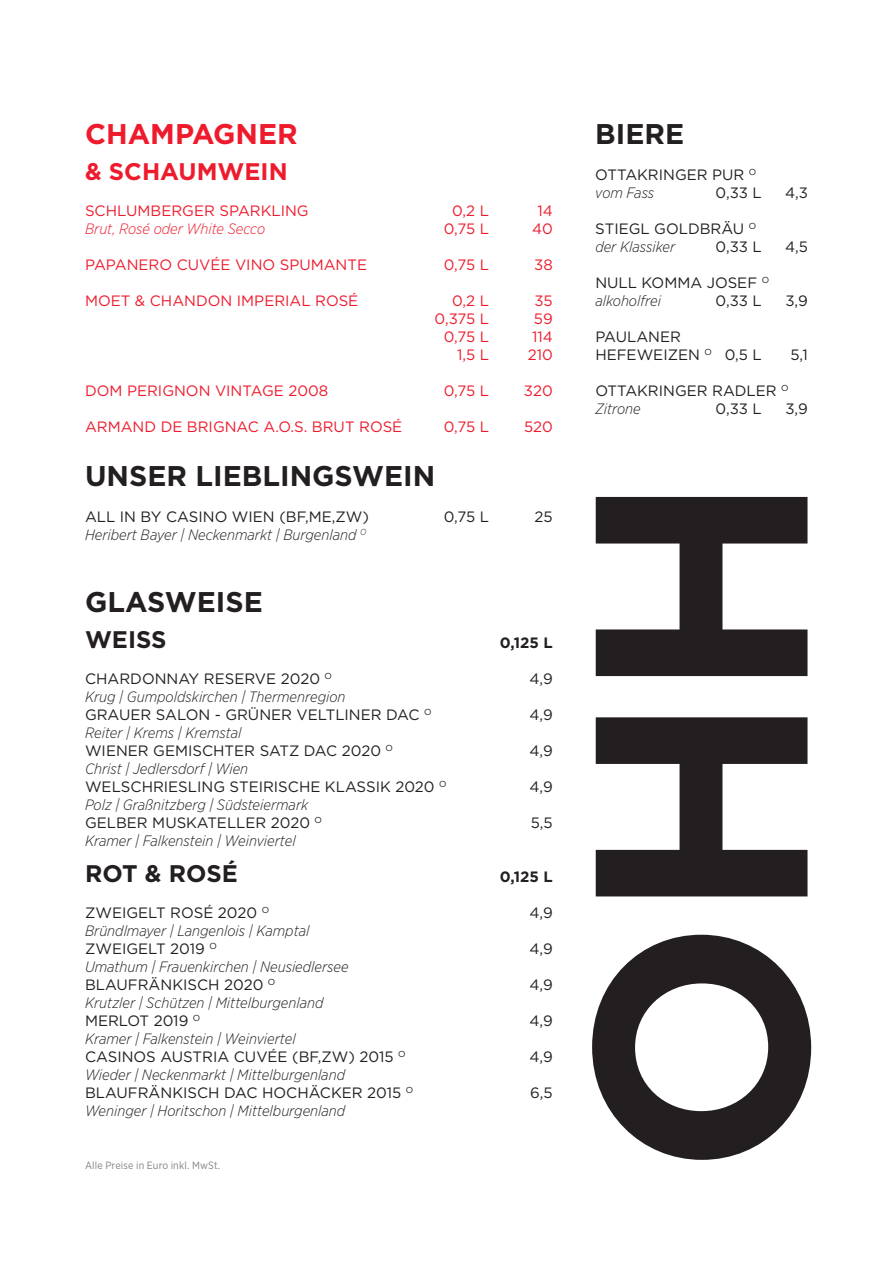
<style>
.page{position:relative;width:893px;height:1263px;background:#fff}
.page>*{position:absolute;margin:0;border:0;box-sizing:border-box;transform-origin:0 0}
.t1{font:700 28.5px "Gotham";color:#231f20}
.t2{font:700 28.5px "Gotham";color:#ee1b2d}
.t3{font:700 24px "Gotham";color:#231f20}
.t4{font:700 24px "Gotham";color:#ee1b2d}
.t5{font:15px/18px "Gotham";color:#231f20}
.t6{font:italic 300 15px "Gotham Narrow";color:#231f20}
.t7{font:15px "Gotham";color:#ee1b2d}
.t8{font:italic 300 15px "Gotham Narrow";color:#ee1b2d}
.t9{font:700 15px "Gotham";color:#231f20}
.t10{font:10.5px "Gotham Narrow";letter-spacing:.015em;color:#818386}
</style>
<div class="page">
<svg style="left:592px;top:497px;width:219px;height:663px"></svg>
<h1 class="t2" style="left:85px;top:115px;width:214px">CHAMPAGNER</h1>
<h2 class="t4" style="left:85px;top:156px;width:204px">&amp; SCHAUMWEIN</h2>
<p class="t7" style="left:85px;top:201px;width:225px">SCHLUMBERGER SPARKLING</p>
<p class="t7" style="left:452px;top:201px;width:38px">0,2 L</p>
<p class="t7" style="left:537px;top:201px;width:17px">14</p>
<p class="t8" style="left:85px;top:220px;width:182px">Brut, Rosé oder White Secco</p>
<p class="t7" style="left:444px;top:219px;width:47px">0,75 L</p>
<p class="t7" style="left:532px;top:219px;width:22px">40</p>
<p class="t7" style="left:85px;top:255px;width:284px">PAPANERO CUVÉE VINO SPUMANTE</p>
<p class="t7" style="left:444px;top:255px;width:47px">0,75 L</p>
<p class="t7" style="left:534px;top:255px;width:20px">38</p>
<p class="t7" style="left:85px;top:291px;width:275px">MOET &amp; CHANDON IMPERIAL ROSÉ</p>
<p class="t7" style="left:452px;top:291px;width:38px">0,2 L</p>
<p class="t7" style="left:534px;top:291px;width:20px">35</p>
<p class="t7" style="left:435px;top:309px;width:56px">0,375 L</p>
<p class="t7" style="left:534px;top:309px;width:20px">59</p>
<p class="t7" style="left:444px;top:327px;width:47px">0,75 L</p>
<p class="t7" style="left:532px;top:327px;width:22px">114</p>
<p class="t7" style="left:457px;top:345px;width:33px">1,5 L</p>
<p class="t7" style="left:528px;top:345px;width:27px">210</p>
<p class="t7" style="left:85px;top:381px;width:245px">DOM PERIGNON VINTAGE 2008</p>
<p class="t7" style="left:444px;top:381px;width:47px">0,75 L</p>
<p class="t7" style="left:524px;top:381px;width:30px">320</p>
<p class="t7" style="left:85px;top:417px;width:319px">ARMAND DE BRIGNAC A.O.S. BRUT ROSÉ</p>
<p class="t7" style="left:444px;top:417px;width:47px">0,75 L</p>
<p class="t7" style="left:524px;top:417px;width:30px">520</p>
<h1 class="t1" style="left:85px;top:457px;width:352px">UNSER LIEBLINGSWEIN</h1>
<p class="t5" style="left:85px;top:507px;width:285px">ALL IN BY CASINO WIEN (BF,ME,ZW)</p>
<p class="t5" style="left:444px;top:507px;width:47px">0,75 L</p>
<p class="t5" style="left:535px;top:507px;width:20px">25</p>
<p class="t6" style="left:85px;top:526px;width:283px">Heribert Bayer | Neckenmarkt | Burgenland <sup>O</sup></p>
<h1 class="t1" style="left:85px;top:583px;width:179px">GLASWEISE</h1>
<h2 class="t3" style="left:85px;top:624px;width:83px">WEISS</h2>
<p class="t9" style="left:500px;top:633px;width:55px">0,125 L</p>
<p class="t5" style="left:85px;top:669px;width:248px">CHARDONNAY RESERVE 2020 <sup>O</sup></p>
<p class="t5" style="left:529px;top:669px;width:25px">4,9</p>
<p class="t6" style="left:85px;top:688px;width:262px">Krug | Gumpoldskirchen | Thermenregion</p>
<p class="t5" style="left:85px;top:705px;width:348px">GRAUER SALON - GRÜNER VELTLINER DAC <sup>O</sup></p>
<p class="t5" style="left:529px;top:705px;width:25px">4,9</p>
<p class="t6" style="left:85px;top:724px;width:158px">Reiter | Krems | Kremstal</p>
<p class="t5" style="left:85px;top:741px;width:309px">WIENER GEMISCHTER SATZ DAC 2020 <sup>O</sup></p>
<p class="t5" style="left:529px;top:741px;width:25px">4,9</p>
<p class="t6" style="left:85px;top:760px;width:165px">Christ | Jedlersdorf | Wien</p>
<p class="t5" style="left:85px;top:777px;width:363px">WELSCHRIESLING STEIRISCHE KLASSIK 2020 <sup>O</sup></p>
<p class="t5" style="left:529px;top:777px;width:25px">4,9</p>
<p class="t6" style="left:85px;top:796px;width:225px">Polz | Graßnitzberg | Südsteiermark</p>
<p class="t5" style="left:85px;top:813px;width:239px">GELBER MUSKATELLER 2020 <sup>O</sup></p>
<p class="t5" style="left:531px;top:813px;width:24px">5,5</p>
<p class="t6" style="left:85px;top:832px;width:212px">Kramer | Falkenstein | Weinviertel</p>
<h2 class="t3" style="left:85px;top:858px;width:154px">ROT &amp; ROSÉ</h2>
<p class="t9" style="left:500px;top:867px;width:55px">0,125 L</p>
<p class="t5" style="left:85px;top:903px;width:186px">ZWEIGELT ROSÉ 2020 <sup>O</sup></p>
<p class="t5" style="left:529px;top:903px;width:25px">4,9</p>
<p class="t6" style="left:85px;top:922px;width:226px">Bründlmayer | Langenlois | Kamptal</p>
<p class="t5" style="left:85px;top:939px;width:133px">ZWEIGELT 2019 <sup>O</sup></p>
<p class="t5" style="left:529px;top:939px;width:25px">4,9</p>
<p class="t6" style="left:85px;top:958px;width:265px">Umathum | Frauenkirchen | Neusiedlersee</p>
<p class="t5" style="left:85px;top:975px;width:192px">BLAUFRÄNKISCH 2020 <sup>O</sup></p>
<p class="t5" style="left:529px;top:975px;width:25px">4,9</p>
<p class="t6" style="left:85px;top:994px;width:240px">Krutzler | Schützen | Mittelburgenland</p>
<p class="t5" style="left:85px;top:1011px;width:117px">MERLOT 2019 <sup>O</sup></p>
<p class="t5" style="left:529px;top:1011px;width:25px">4,9</p>
<p class="t6" style="left:85px;top:1030px;width:212px">Kramer | Falkenstein | Weinviertel</p>
<p class="t5" style="left:85px;top:1047px;width:322px">CASINOS AUSTRIA CUVÉE (BF,ZW) 2015 <sup>O</sup></p>
<p class="t5" style="left:529px;top:1047px;width:25px">4,9</p>
<p class="t6" style="left:85px;top:1066px;width:262px">Wieder | Neckenmarkt | Mittelburgenland</p>
<p class="t5" style="left:85px;top:1083px;width:330px">BLAUFRÄNKISCH DAC HOCHÄCKER 2015 <sup>O</sup></p>
<p class="t5" style="left:530px;top:1083px;width:24px">6,5</p>
<p class="t6" style="left:85px;top:1102px;width:262px">Weninger | Horitschon | Mittelburgenland</p>
<p class="t10" style="left:85px;top:1159px;width:137px">Alle Preise in Euro inkl. MwSt.</p>
<h1 class="t1" style="left:595px;top:115px;width:90px">BIERE</h1>
<p class="t5" style="left:595px;top:165px;width:163px">OTTAKRINGER PUR <sup>O</sup></p>
<p class="t6" style="left:595px;top:184px;width:60px">vom Fass</p>
<p class="t5" style="left:716px;top:183px;width:48px">0,33 L</p>
<p class="t5" style="left:785px;top:183px;width:24px">4,3</p>
<p class="t5" style="left:595px;top:219px;width:162px">STIEGL GOLDBRÄU <sup>O</sup></p>
<p class="t6" style="left:595px;top:238px;width:81px">der Klassiker</p>
<p class="t5" style="left:716px;top:237px;width:48px">0,33 L</p>
<p class="t5" style="left:785px;top:237px;width:24px">4,5</p>
<p class="t5" style="left:595px;top:273px;width:175px">NULL KOMMA JOSEF <sup>O</sup></p>
<p class="t6" style="left:595px;top:292px;width:67px">alkoholfrei</p>
<p class="t5" style="left:716px;top:291px;width:48px">0,33 L</p>
<p class="t5" style="left:785px;top:291px;width:24px">3,9</p>
<p class="t5" style="left:595px;top:327px;width:168px">PAULANER<br>HEFEWEIZEN <sup>O</sup> 0,5 L</p>
<p class="t5" style="left:790px;top:345px;width:19px">5,1</p>
<p class="t5" style="left:595px;top:381px;width:195px">OTTAKRINGER RADLER <sup>O</sup></p>
<p class="t6" style="left:595px;top:400px;width:47px">Zitrone</p>
<p class="t5" style="left:716px;top:399px;width:48px">0,33 L</p>
<p class="t5" style="left:785px;top:399px;width:24px">3,9</p>
</div>
